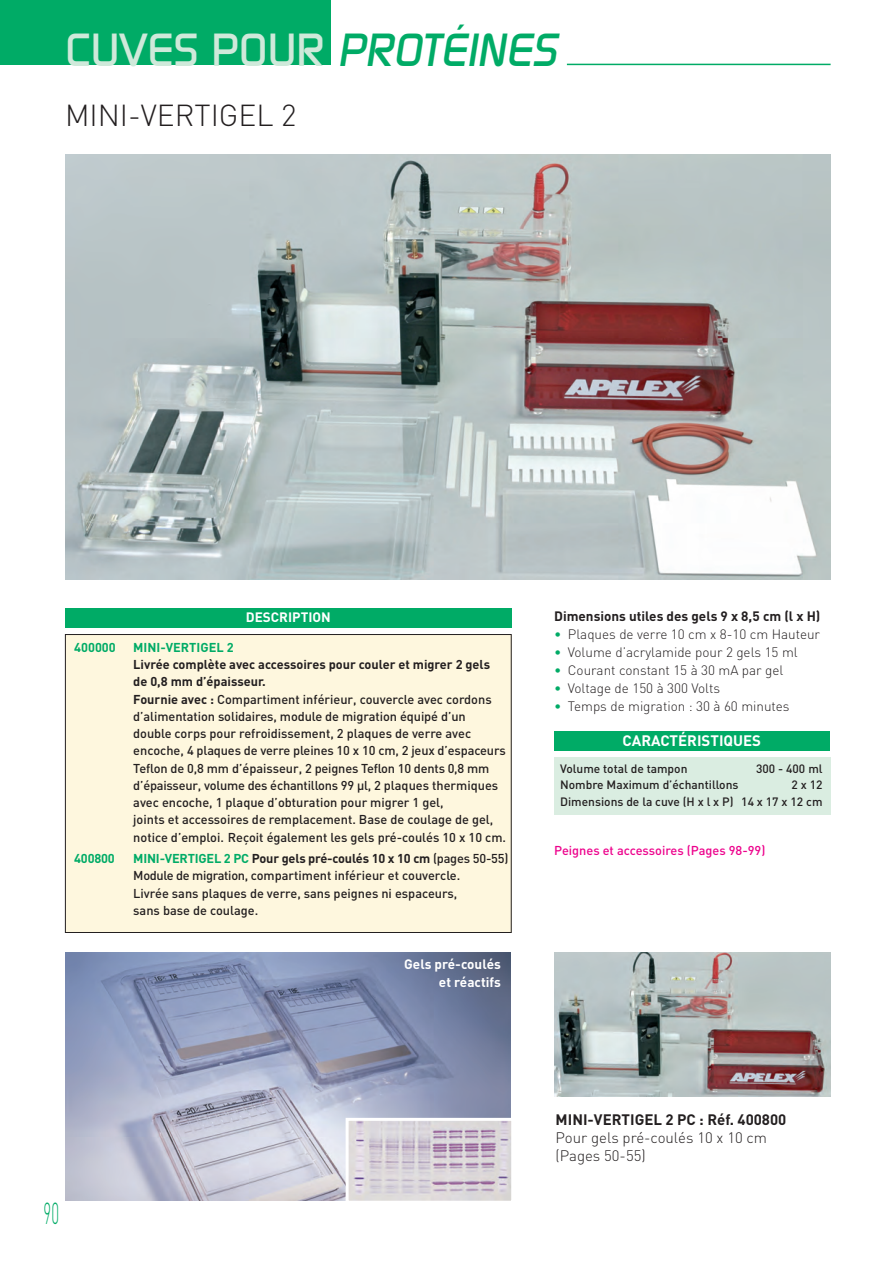
<style>
.page{position:relative;width:894px;height:1264px;background:#fff}
.page>*{position:absolute;margin:0;border:0;box-sizing:border-box;transform-origin:0 0}
.t1{font:500 45px "Digital";color:#cfe9da}
.t2{font:300 30px "DIN";color:#231f20}
.t3{font:300 30px "DIN";color:#00ab66;scale:.5 1}
.t4{font:300 15px/18px "DIN";color:#231f20}
.t5{font:700 15px "DIN";color:#231f20}
.t6{font:700 15px "DIN";color:#fff}
.t7{font:300 13.5px "DIN";color:#231f20}
.t8{font:700 13.5px "DIN";color:#231f20}
.t9{font:700 13.5px/18px "DIN";color:#fff;text-align:right}
.t10{font:500 12.75px/17.2px "DIN";color:#231f20}
.t11{font:500 12.75px "DIN";color:#ed028c}
.t12{font:700 12.75px "DIN";color:#00ab66}
.t13{font:500 12px/16.6px "DIN";color:#231f20;text-align:right}
.s1{font-style:italic;color:#00ab66}
.s2{font-weight:700}
.s3{font-weight:700;color:#00ab66}
.s4{color:#00ab66}
</style>
<div class="page">
<hr style="left:567px;top:64px;width:263px;height:1px;background:#00ab66">
<div style="left:0;top:0;width:331px;height:65px;background:#00ab66"></div>
<div style="left:65px;top:634px;width:446px;height:298px;background:#fef7de"></div>
<img style="left:65px;top:154px;width:765px;height:425px">
<div style="left:65px;top:634px;width:446px;height:299px;border:1px solid #231f20"></div>
<div style="left:554px;top:757px;width:276px;height:57px;background:#daede1"></div>
<div style="left:554px;top:732px;width:275px;height:19px;background:#00ab66"></div>
<div style="left:65px;top:608px;width:446px;height:20px;background:#00ab66"></div>
<img style="left:554px;top:952px;width:276px;height:144px">
<img style="left:65px;top:952px;width:445px;height:248px">
<img style="left:350px;top:1122px;width:160px;height:77px">
<div style="left:346px;top:1118px;width:168px;height:85px;border:3px solid #fff"></div>
<h1 class="t1" style="left:65px;top:24px;width:493px">CUVES POUR <span class="s1">PROTÉINES</span></h1>
<h2 class="t2" style="left:65px;top:98px;width:233px">MINI-VERTIGEL 2</h2>
<p class="t9" style="left:246px;top:608px;width:86px">DESCRIPTION</p>
<p class="t12" style="left:74px;top:640px;width:43px">400000</p>
<p class="t12" style="left:133px;top:640px;width:102px">MINI-VERTIGEL 2</p>
<p class="t10" style="left:133px;top:656px;width:374px"><span class="s2">Livrée complète avec accessoires pour couler et migrer 2 gels de 0,8 mm d’épaisseur.<br>Fournie avec :</span> Compartiment inférieur, couvercle avec cordons d’alimentation solidaires, module de migration équipé d’un double corps pour refroidissement, 2 plaques de verre avec encoche, 4 plaques de verre pleines 10 x 10 cm, 2 jeux d’espaceurs Teflon de 0,8 mm d’épaisseur, 2 peignes Teflon 10 dents 0,8 mm d’épaisseur, volume des échantillons 99 µl, 2 plaques thermiques avec encoche, 1 plaque d’obturation pour migrer 1 gel,<br>joints et accessoires de remplacement. Base de coulage de gel, notice d’emploi. Reçoit également les gels pré-coulés 10 x 10 cm.</p>
<p class="t12" style="left:74px;top:851px;width:42px">400800</p>
<p class="t10" style="left:133px;top:850px;width:377px"><span class="s3">MINI-VERTIGEL 2 PC</span> <span class="s2">Pour gels pré-coulés 10 x 10 cm</span> (pages 50-55)<br>Module de migration, compartiment inférieur et couvercle.<br>Livrée sans plaques de verre, sans peignes ni espaceurs,<br>sans base de coulage.</p>
<p class="t9" style="left:404px;top:955px;width:98px">Gels pré-coulés et réactifs</p>
<p class="t8" style="left:554px;top:608px;width:268px">Dimensions utiles des gels 9 x 8,5 cm (l x H)</p>
<p class="t7" style="left:554px;top:626px;width:267px"><span class="s4">•</span> Plaques de verre 10 cm x 8-10 cm Hauteur</p>
<p class="t7" style="left:554px;top:644px;width:245px"><span class="s4">•</span> Volume d’acrylamide pour 2 gels 15 ml</p>
<p class="t7" style="left:554px;top:662px;width:231px"><span class="s4">•</span> Courant constant 15 à 30 mA par gel</p>
<p class="t7" style="left:554px;top:680px;width:167px"><span class="s4">•</span> Voltage de 150 à 300 Volts</p>
<p class="t7" style="left:554px;top:698px;width:237px"><span class="s4">•</span> Temps de migration : 30 à 60 minutes</p>
<p class="t6" style="left:622px;top:732px;width:140px">CARACTÉRISTIQUES</p>
<p class="t13" style="left:560px;top:760px;width:129px">Volume total de tampon</p>
<p class="t13" style="left:756px;top:760px;width:68px">300 - 400 ml</p>
<p class="t13" style="left:560px;top:777px;width:180px">Nombre Maximum d’échantillons</p>
<p class="t13" style="left:560px;top:777px;width:264px">2 x 12<br>Dimensions de la cuve (H x l x P) 14 x 17 x 12 cm</p>
<p class="t11" style="left:554px;top:843px;width:213px">Peignes et accessoires (Pages 98-99)</p>
<h2 class="t3" style="left:44px;top:1195px;width:32px">90</h2>
<p class="t5" style="left:555px;top:1111px;width:232px">MINI-VERTIGEL 2 PC : Réf. 400800</p>
<p class="t4" style="left:555px;top:1129px;width:213px">Pour gels pré-coulés 10 x 10 cm (Pages 50-55)</p>
</div>
